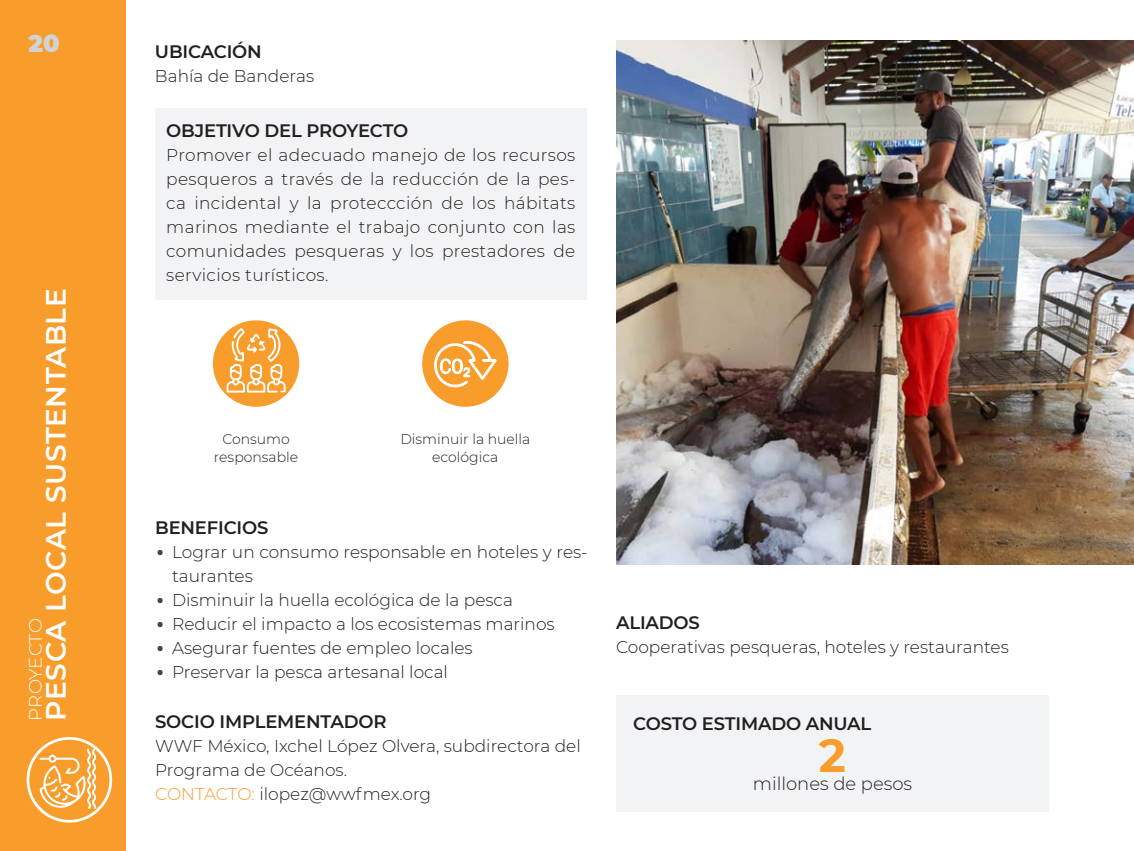
<style>
.page{position:relative;width:1134px;height:851px;background:#fff}
.page>*{position:absolute;margin:0;border:0;box-sizing:border-box;transform-origin:0 0}
.t1{font:700 46px "Montserrat";color:#f89c2c}
.t2{font:600 28px "Montserrat";letter-spacing:.02em;color:#fff}
.t3{font:900 24px "Montserrat";color:#d1d2d4}
.t4{font:600 18px "Montserrat";letter-spacing:-.01em;color:#231f20}
.t5{font:300 18px "Montserrat";color:#231f20}
.t6{font:300 18px "Montserrat";color:#fff}
.t7{font:300 17px/24px "Montserrat";color:#231f20;text-align:justify}
.t8{font:300 14px/18px "Montserrat";color:#231f20;text-align:center}
.s1{font-family:"Clan OT";font-weight:500;color:#314556}
.s2{color:#f89c2c}
</style>
<div class="page">
<div style="left:0;top:0;width:126px;height:850px;background:#f89c2c"></div>
<div style="left:616px;top:694px;width:433px;height:117px;background:#f2f3f4"></div>
<div style="left:155px;top:108px;width:432px;height:191px;background:#f2f3f4"></div>
<img style="left:616px;top:40px;width:518px;height:524px">
<div style="left:422px;top:320px;width:86px;height:86px;background:#f89c2c;border-radius:50%"></div>
<svg style="left:434px;top:341px;width:63px;height:47px"></svg>
<div style="left:213px;top:320px;width:86px;height:86px;background:#f89c2c;border-radius:50%"></div>
<svg style="left:226px;top:328px;width:60px;height:64px"></svg>
<svg style="left:27px;top:737px;width:85px;height:85px"></svg>
<p class="t3" style="left:28px;top:25px;width:33px">20</p>
<p class="t2" style="left:36px;top:720px;width:433px;rotate:-90deg">PESCA LOCAL SUSTENTABLE</p>
<p class="t6" style="left:23px;top:720px;width:104px;rotate:-90deg">PROYECTO</p>
<p class="t4" style="left:155px;top:38px;width:108px">UBICACIÓN</p>
<p class="t7" style="left:155px;top:63px;width:161px">Bahía de Banderas</p>
<p class="t4" style="left:166px;top:118px;width:243px">OBJETIVO DEL PROYECTO</p>
<p class="t7" style="left:166px;top:142px;width:411px">Promover el adecuado manejo de los recursos pesqueros a través de la reducción de la pes&shy;ca incidental y la proteccción de los hábitats marinos mediante el trabajo conjunto con las comunidades pesqueras y los prestadores de servicios turísticos.</p>
<p class="t8" style="left:214px;top:430px;width:86px">Consumo responsable</p>
<p class="t8" style="left:400px;top:430px;width:132px">Disminuir la huella ecológica</p>
<p class="t4" style="left:155px;top:514px;width:115px">BENEFICIOS</p>
<p class="t7" style="left:172px;top:539px;width:417px;text-indent:-17px"><span class="s1">∙</span> Lograr un consumo responsable en hoteles y res&shy;taurantes</p>
<p class="t7" style="left:155px;top:587px;width:359px"><span class="s1">∙</span> Disminuir la huella ecológica de la pesca</p>
<p class="t7" style="left:155px;top:611px;width:401px"><span class="s1">∙</span> Reducir el impacto a los ecosistemas marinos</p>
<p class="t7" style="left:155px;top:635px;width:319px"><span class="s1">∙</span> Asegurar fuentes de empleo locales</p>
<p class="t7" style="left:155px;top:659px;width:294px"><span class="s1">∙</span> Preservar la pesca artesanal local</p>
<p class="t4" style="left:155px;top:708px;width:233px">SOCIO IMPLEMENTADOR</p>
<p class="t7" style="left:155px;top:733px;width:427px">WWF México, Ixchel López Olvera, subdirectora del</p>
<p class="t7" style="left:155px;top:757px;width:193px">Programa de Océanos.</p>
<p class="t7" style="left:155px;top:781px;width:278px"><span class="s2">CONTACTO:</span> ilopez@wwfmex.org</p>
<p class="t4" style="left:616px;top:610px;width:85px">ALIADOS</p>
<p class="t7" style="left:616px;top:634px;width:394px">Cooperativas pesqueras, hoteles y restaurantes</p>
<p class="t4" style="left:633px;top:710px;width:240px">COSTO ESTIMADO ANUAL</p>
<p class="t1" style="left:819px;top:722px;width:29px">2</p>
<p class="t5" style="left:753px;top:771px;width:161px">millones de pesos</p>
</div>
